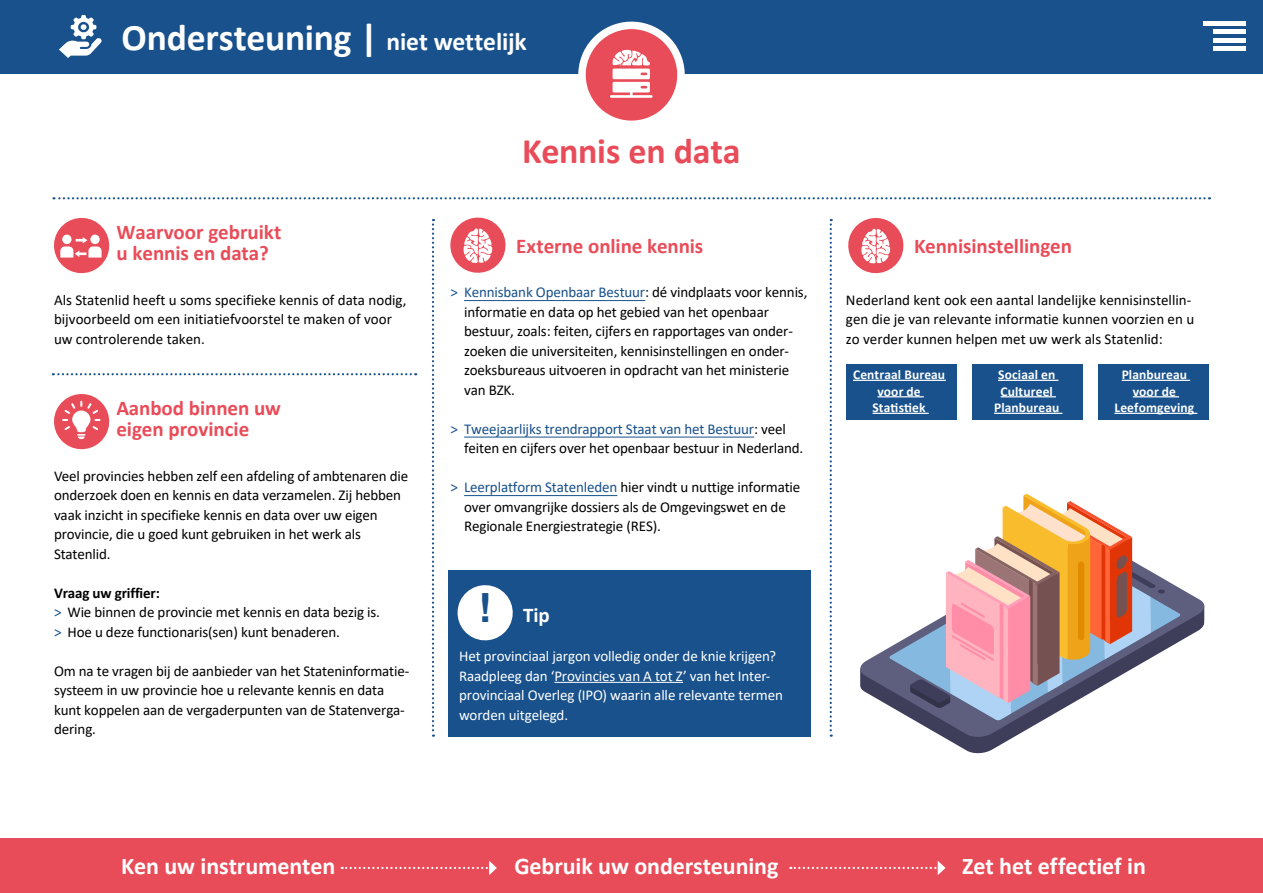
<style>
.page{position:relative;width:1263px;height:893px;background:#fff}
.page>*{position:absolute;margin:0;border:0;box-sizing:border-box;transform-origin:0 0}
.t1{font:700 37.5px "Calibri";letter-spacing:-.005em;color:#fff}
.t2{font:700 36px "Calibri";letter-spacing:-.005em;color:#e94c59}
.t3{font:700 24px "Calibri";letter-spacing:-.005em;color:#fff}
.kopje{font:700 21px/21px "Calibri";letter-spacing:-.005em;color:#e94c59}
.kopje-2{font:700 21px "Calibri";color:#fff}
.bodytekst{font:15px/19.5px "Calibri";letter-spacing:-.01em;color:#000}
.kopje-3{font:15px/19.5px "Calibri";letter-spacing:-.01em;color:#000}
.bodytekst-2{font:15px/19.5px "Calibri";letter-spacing:-.005em;color:#fff}
.bodytekst-3{font:700 15px "Calibri";letter-spacing:-.01em;color:#000}
.bodytekst-4{font:700 13.5px/16.5px "Calibri";letter-spacing:.01em;color:#fff;text-align:center}
.s1{font-size:25.5px}
.s2{font-style:inherit}
.s3{color:#18518c}
.s4{font-family:"Helvetica";font-size:40.35px;color:#18518c}
</style>
<div class="page">
<div style="left:0;top:0;width:1263px;height:73px;background:#18518c"></div>
<svg style="left:59px;top:15px;width:43px;height:43px"></svg>
<hr style="left:1203px;top:21px;width:42px;height:4px;background:#fff">
<div style="left:1213px;top:29px;width:32px;height:5px;background:#fff"></div>
<hr style="left:1213px;top:38px;width:32px;height:4px;background:#fff">
<hr style="left:1213px;top:47px;width:32px;height:4px;background:#fff">
<svg style="left:432px;top:219px;width:2px;height:518px"></svg>
<svg style="left:830px;top:219px;width:2px;height:518px"></svg>
<svg style="left:53px;top:373px;width:363px;height:2px"></svg>
<div style="left:0;top:839px;width:1263px;height:54px;background:#e94c59"></div>
<svg style="left:342px;top:861px;width:155px;height:14px"></svg>
<svg style="left:790px;top:861px;width:155px;height:14px"></svg>
<svg style="left:53px;top:197px;width:1157px;height:2px"></svg>
<div style="left:847px;top:364px;width:110px;height:56px;background:#18518c"></div>
<div style="left:972px;top:364px;width:111px;height:56px;background:#18518c"></div>
<div style="left:1098px;top:364px;width:111px;height:56px;background:#18518c"></div>
<hr style="left:853px;top:380px;width:93px;height:1px;background:#fff">
<hr style="left:877px;top:396px;width:47px;height:1px;background:#fff">
<hr style="left:872px;top:413px;width:57px;height:1px;background:#fff">
<hr style="left:998px;top:380px;width:60px;height:1px;background:#fff">
<hr style="left:1000px;top:396px;width:56px;height:1px;background:#fff">
<hr style="left:994px;top:413px;width:68px;height:1px;background:#fff">
<hr style="left:1122px;top:380px;width:68px;height:1px;background:#fff">
<hr style="left:1133px;top:396px;width:46px;height:1px;background:#fff">
<hr style="left:1114px;top:413px;width:83px;height:1px;background:#fff">
<svg style="left:54px;top:217px;width:56px;height:57px"></svg>
<svg style="left:54px;top:394px;width:56px;height:56px"></svg>
<svg style="left:571px;top:21px;width:121px;height:100px"></svg>
<svg style="left:848px;top:218px;width:56px;height:56px"></svg>
<svg style="left:450px;top:217px;width:56px;height:56px"></svg>
<div style="left:448px;top:570px;width:362px;height:167px;background:#18518c"></div>
<hr style="left:554px;top:682px;width:129px;height:1px;background:#fff">
<svg style="left:945px;top:738px;width:67px;height:16px"></svg>
<svg style="left:860px;top:589px;width:345px;height:149px"></svg>
<svg style="left:889px;top:579px;width:292px;height:141px"></svg>
<svg style="left:910px;top:494px;width:255px;height:226px"></svg>
<svg style="left:457px;top:585px;width:56px;height:56px"></svg>
<hr style="left:464px;top:300px;width:181px;height:1px;background:#18518c">
<hr style="left:464px;top:437px;width:290px;height:1px;background:#18518c">
<hr style="left:464px;top:495px;width:153px;height:1px;background:#18518c">
<p class="t1" style="left:121px;top:13px;width:407px">Ondersteuning | <span class="s1">niet wettelijk</span></p>
<p class="kopje" style="left:117px;top:222px;width:166px">Waarvoor gebruik<span class="s2">t u</span> kennis en data?</p>
<p class="bodytekst" style="left:54px;top:290px;width:354px">Als Statenlid heeft u soms specifieke kennis of data nodig, bijvoorbeeld om een initiatiefvoorstel te maken of voor uw controlerende taken.</p>
<p class="kopje" style="left:116px;top:397px;width:166px">Aanbod binnen <span class="s2">uw </span>eigen provincie</p>
<p class="bodytekst" style="left:54px;top:466px;width:356px">Veel provincies hebben zelf een afdeling of ambtenaren die onderzoek doen en kennis en data verzamelen. Zij hebben vaak inzicht in specifieke kennis en data over uw eigen provincie, die u goed kunt gebruiken in het werk als Statenlid.</p>
<p class="bodytekst-3" style="left:54px;top:583px;width:107px">Vraag <span class="s2">uw</span> gri<span class="s2">ffi</span>er:</p>
<p class="bodytekst" style="left:54px;top:602px;width:328px"><span class="s3">&gt;</span> Wie binnen de provincie met kennis en data bezig is. <span class="s3">&gt;</span> Hoe u deze functionaris(sen) kunt benaderen.</p>
<p class="bodytekst" style="left:54px;top:661px;width:357px">Om na te vragen bij de aanbieder van het Stateninformatie&shy;systeem in uw provincie hoe u relevante kennis en data kunt koppelen aan de vergaderpunten van de Statenverga&shy;dering.</p>
<p class="t2" style="left:522px;top:128px;width:220px">Kennis en data</p>
<p class="kopje" style="left:516px;top:236px;width:189px">Externe online kennis</p>
<p class="kopje" style="left:914px;top:236px;width:159px">Kennisinstellingen</p>
<p class="kopje-3" style="left:464px;top:282px;width:345px;text-indent:-14px"><span class="s3">&gt; Kennisbank Openbaar Bestuur</span>: dé vindplaats voor kennis, informatie en data op het gebied van het openbaar bestuur, zoals: feiten, cijfers en rapportages van onder&shy;zoeken die universiteiten, kennisinstellingen en onder&shy;zoeksbureaus uitvoeren in opdracht van het ministerie van BZK.</p>
<p class="kopje-3" style="left:464px;top:419px;width:341px;text-indent:-14px"><span class="s3">&gt; Tweejaarlijks trendrapport Staat van het Bestuur</span>: veel feiten en cijfers over het openbaar bestuur in Nederland.</p>
<p class="kopje-3" style="left:464px;top:477px;width:338px;text-indent:-14px"><span class="s3">&gt; Leerplatform Statenleden</span> hier vindt u nuttige informatie over omvangrijke dossiers als de Omgevingswet en de<br>Regionale Energiestrategie (RES).</p>
<p class="kopje-2" style="left:478px;top:602px;width:73px"><span class="s4">!</span> Tip</p>
<p class="bodytekst-2" style="left:459px;top:646px;width:325px">Het provinciaal jargon volledig onder de knie krijgen?<br>Raadpleeg dan ‘Provincies van A tot Z’ van het Inter&shy;provinciaal Overleg (IPO) waarin alle relevante termen worden uitgelegd.</p>
<p class="bodytekst" style="left:846px;top:290px;width:350px">Nederland kent ook een aantal landelijke kennisinstellin&shy;gen die je van relevante informatie kunnen voorzien en u zo verder kunnen helpen met uw werk als Statenlid:</p>
<p class="bodytekst-4" style="left:853px;top:366px;width:94px">Centraal Bureau voor de<br>Statistiek</p>
<p class="bodytekst-4" style="left:994px;top:366px;width:67px">Sociaal en<br>Cultureel<br>Planbureau</p>
<p class="bodytekst-4" style="left:1114px;top:366px;width:81px">Planbureau voor de<br>Leefomgeving</p>
<p class="t3" style="left:121px;top:850px;width:216px">Ken <span class="s2">uw</span> instrumenten</p>
<p class="t3" style="left:514px;top:850px;width:266px">Gebruik <span class="s2">uw</span> ondersteuning</p>
<p class="t3" style="left:962px;top:850px;width:185px">Zet het effectief in</p>
</div>
